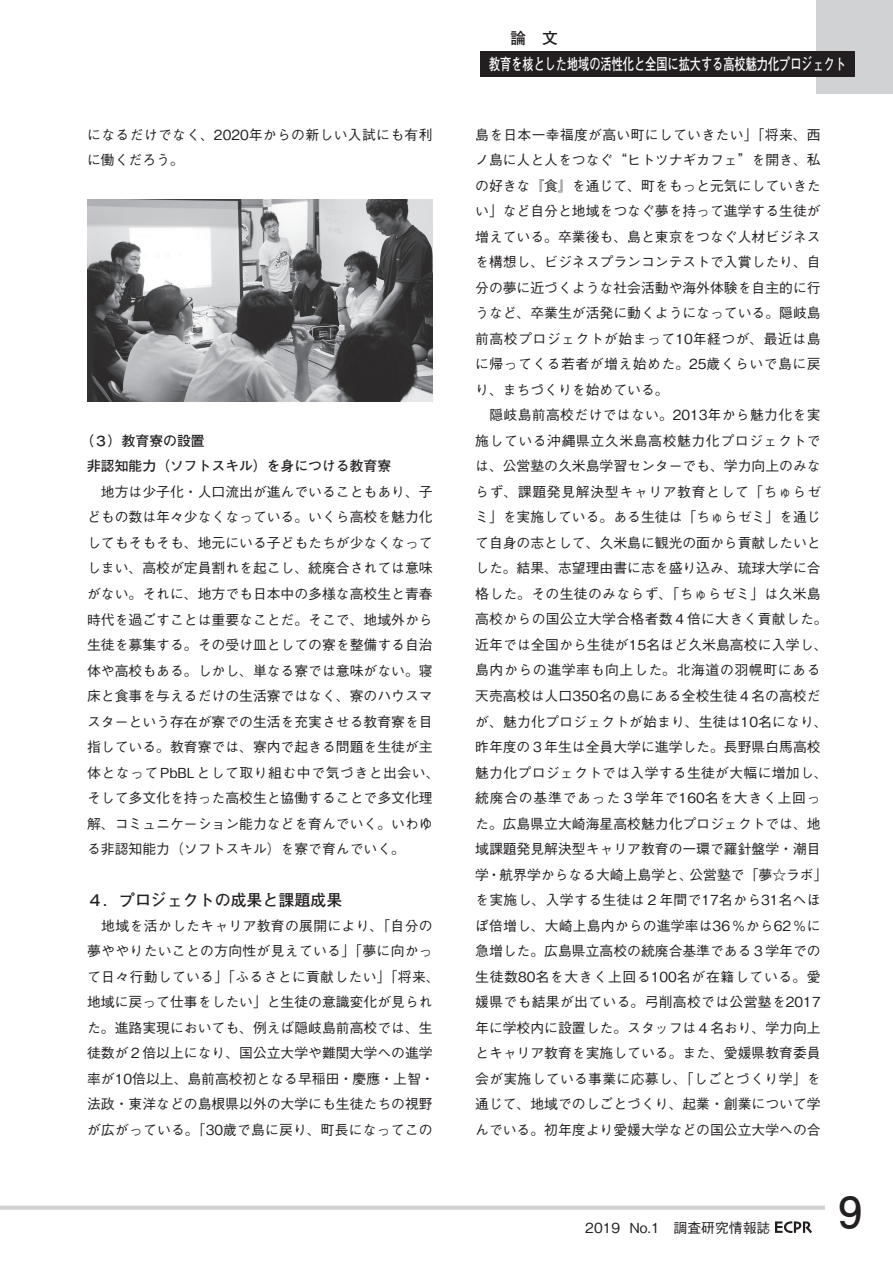
<style>
.page{position:relative;width:893px;height:1263px;background:#fff}
.page>*{position:absolute;margin:0;border:0;box-sizing:border-box;transform-origin:0 0}
.t1{font:700 42.45px "Futo Go B101 Pr 6 N";color:#231f20}
.t2{font:700 15.9px "Futo Go B101 Pr 6 N";color:#fff;scale:.7 1}
.t3{font:700 15.9px "Futo Go B101 Pr 6 N";color:#231f20}
.t4{font:500 13.8px/25.5px "Gothic BBB Pr 6 N";color:#231f20}
.t5{font:500 13.8px/25.5px "Gothic BBB Pr 6 N";letter-spacing:.025em;color:#231f20}
.t6{font:700 13.8px/25.5px "Futo Go B101 Pr 6 N";color:#231f20}
</style>
<div class="page">
<div style="left:816px;top:0;width:77px;height:94px;background:#d1d2d4"></div>
<div style="left:0;top:1205px;width:825px;height:5px;background:#d1d2d4"></div>
<svg style="left:775px;top:1221px;width:37px;height:12px"></svg>
<div style="left:480px;top:51px;width:375px;height:26px;background:#231f20"></div>
<img style="left:87px;top:199px;width:346px;height:202px">
<p class="t5" style="left:87px;top:121px;width:347px">になるだけでなく、2020年からの新しい入試にも有利に働くだろう。</p>
<p class="t6" style="left:87px;top:427px;width:306px;text-indent:-7px">（３）教育寮の設置<br>非認知能力（ソフトスキル）を身につける教育寮</p>
<p class="t4" style="left:87px;top:478px;width:354px">　地方は少子化・人口流出が進んでいることもあり、子どもの数は年々少なくなっている。いくら高校を魅力化してもそもそも、地元にいる子どもたちが少なくなってしまい、高校が定員割れを起こし、統廃合されては意味がない。それに、地方でも日本中の多様な高校生と青春時代を過ごすことは重要なことだ。そこで、地域外から生徒を募集する。その受け皿としての寮を整備する自治体や高校もある。しかし、単なる寮では意味がない。寝床と食事を与えるだけの生活寮ではなく、寮のハウスマスターという存在が寮での生活を充実させる教育寮を目指している。教育寮では、寮内で起きる問題を生徒が主体となってPbBLとして取り組む中で気づきと出会い、そして多文化を持った高校生と協働することで多文化理解、コミュニケーション能力などを育んでいく。いわゆる非認知能力（ソフトスキル）を寮で育んでいく。</p>
<p class="t3" style="left:87px;top:887px;width:257px">４．プロジェクトの成果と課題成果</p>
<p class="t4" style="left:87px;top:912px;width:354px">　地域を活かしたキャリア教育の展開により、「自分の夢ややりたいことの方向性が見えている」「夢に向かって日々行動している」「ふるさとに貢献したい」「将来、地域に戻って仕事をしたい」と生徒の意識変化が見られた。進路実現においても、例えば隠岐島前高校では、生徒数が２倍以上になり、国公立大学や難関大学への進学率が10倍以上、島前高校初となる早稲田・慶應・上智・法政・東洋などの島根県以外の大学にも生徒たちの視野が広がっている。「30歳で島に戻り、町長になってこの</p>
<p class="t3" style="left:510px;top:25px;width:49px">論　文</p>
<p class="t2" style="left:489px;top:51px;width:512px">教育を核とした地域の活性化と全国に拡大する高校魅力化プロジェクト</p>
<p class="t4" style="left:475px;top:121px;width:354px">島を日本一幸福度が高い町にしていきたい」「将来、西ノ島に人と人をつなぐ“ヒトツナギカフェ”を開き、私の好きな『食』を通じて、町をもっと元気にしていきたい」など自分と地域をつなぐ夢を持って進学する生徒が増えている。卒業後も、島と東京をつなぐ人材ビジネスを構想し、ビジネスプランコンテストで入賞したり、自分の夢に近づくような社会活動や海外体験を自主的に行うなど、卒業生が活発に動くようになっている。隠岐島前高校プロジェクトが始まって10年経つが、最近は島に帰ってくる若者が増え始めた。25歳くらいで島に戻り、まちづくりを始めている。<br>　隠岐島前高校だけではない。2013年から魅力化を実施している沖縄県立久米島高校魅力化プロジェクトでは、公営塾の久米島学習センターでも、学力向上のみならず、課題発見解決型キャリア教育として「ちゅらゼミ」を実施している。ある生徒は「ちゅらゼミ」を通じて自身の志として、久米島に観光の面から貢献したいとした。結果、志望理由書に志を盛り込み、琉球大学に合格した。その生徒のみならず、「ちゅらゼミ」は久米島高校からの国公立大学合格者数４倍に大きく貢献した。近年では全国から生徒が15名ほど久米島高校に入学し、島内からの進学率も向上した。北海道の羽幌町にある天売高校は人口350名の島にある全校生徒４名の高校だが、魅力化プロジェクトが始まり、生徒は10名になり、昨年度の３年生は全員大学に進学した。長野県白馬高校魅力化プロジェクトでは入学する生徒が大幅に増加し、統廃合の基準であった３学年で160名を大きく上回った。広島県立大崎海星高校魅力化プロジェクトでは、地域課題発見解決型キャリア教育の一環で羅針盤学・潮目学・航界学からなる大崎上島学と、公営塾で「夢☆ラボ」を実施し、入学する生徒は２年間で17名から31名へほぼ倍増し、大崎上島内からの進学率は36％から62％に急増した。広島県立高校の統廃合基準である３学年での生徒数80名を大きく上回る100名が在籍している。愛媛県でも結果が出ている。弓削高校では公営塾を2017年に学校内に設置した。スタッフは４名おり、学力向上とキャリア教育を実施している。また、愛媛県教育委員会が実施している事業に応募し、「しごとづくり学」を通じて、地域でのしごとづくり、起業・創業について学んでいる。初年度より愛媛大学などの国公立大学への合</p>
<p class="t4" style="left:585px;top:1214px;width:187px">2019 No.1　調査研究情報誌</p>
<h1 class="t1" style="left:839px;top:1178px;width:25px">9</h1>
</div>
